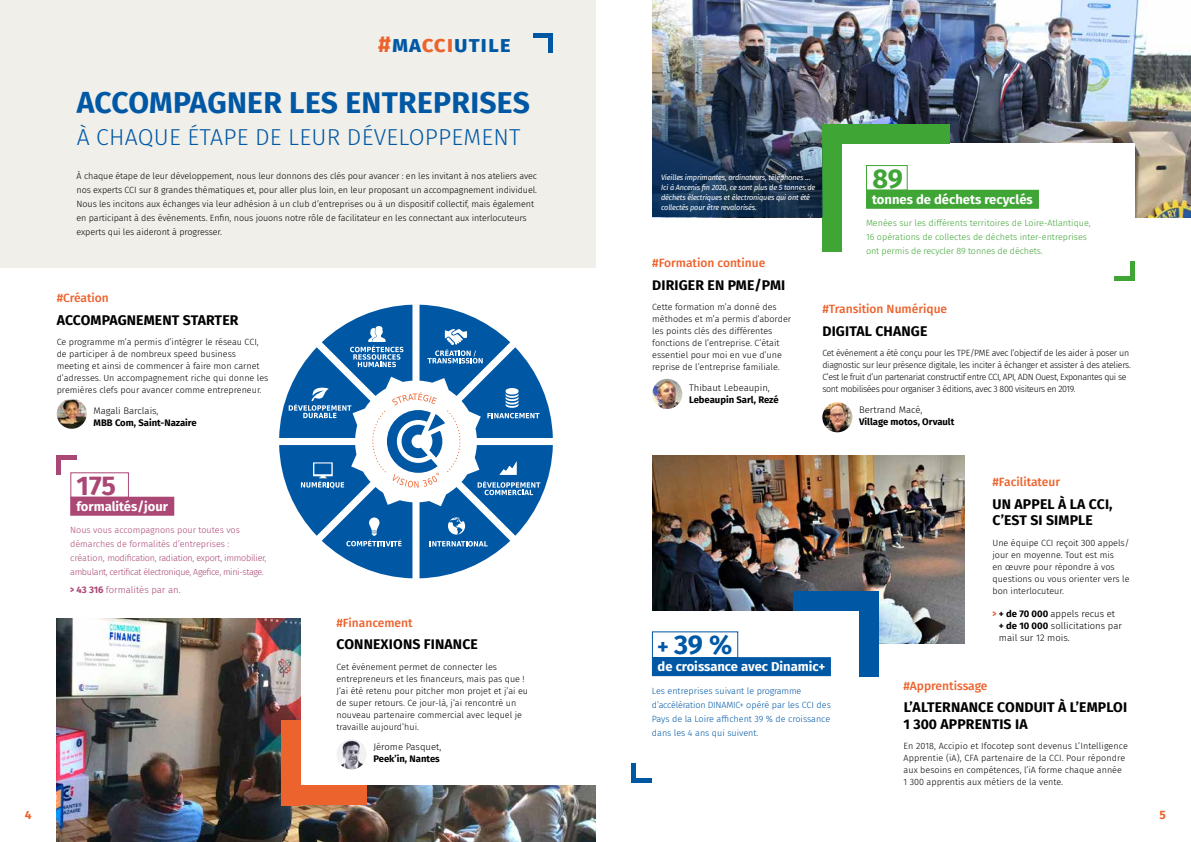
<style>
.page{position:relative;width:1191px;height:842px;background:#fff}
.page>*{position:absolute;margin:0;border:0;box-sizing:border-box;transform-origin:0 0}
.t1{font:700 30px "Fira Sans";letter-spacing:.01em;color:#0058a5}
.t2{font:700 27px "Fira Sans";color:#0058a5}
.t3{font:700 27px "Fira Sans";color:#ab4774}
.t4{font:700 27px "Fira Sans";color:#3fa535}
.t5{font:300 23px "Fira Sans";letter-spacing:.01em;color:#0058a5}
.t6{font:700 23px "Fira Sans";letter-spacing:.04em;color:#0058a5}
.t7{font:700 14px/16.8px "Fira Sans";letter-spacing:.01em;color:#000}
.t8{font:700 13px "Fira Sans";color:#fff}
.t9{font:500 12px "Fira Sans";color:#ec632d}
.t10{font:700 12px "Fira Sans";color:#ec632d}
.t11{font:300 9.5px/12px "Fira Sans";color:#000}
.t12{font:700 9.5px "Fira Sans";color:#000}
.t13{font:300 9.5px "Fira Sans";color:#ab4774}
.t14{font:300 9px/12px "Fira Sans";letter-spacing:-.01em;color:#000}
.t15{font:300 9px/12px "Fira Sans";letter-spacing:-.04em;color:#000}
.t16{font:300 9px/14px "Fira Sans";letter-spacing:-.03em;color:#ab4774}
.t17{font:300 9px/14px "Fira Sans";color:#3fa535}
.t18{font:300 9px/14px "Fira Sans";color:#0058a5}
.t19{font:italic 7.5px/10px "Fira Sans";letter-spacing:-.02em;color:#fff}
.s1{color:#ec632d}
.s2{font-weight:800;font-size:10px}
.s3{font-weight:700}
.s4{font-size:22px}
.s5{font-weight:800;font-size:10px;color:#ec632d}
</style>
<div class="page">
<div style="left:0;top:0;width:595px;height:267px;background:#f0efea"></div>
<img style="left:652px;top:455px;width:312px;height:188px">
<div style="left:595px;top:611px;width:264px;height:41px;background:#fff"></div>
<img style="left:57px;top:618px;width:538px;height:224px">
<div style="left:301px;top:594px;width:294px;height:191px;background:#fff"></div>
<img style="left:652px;top:0;width:539px;height:217px">
<div style="left:842px;top:144px;width:292px;height:135px;background:#fff"></div>
<div style="left:793px;top:591px;width:85px;height:20px;background:#0058a5"></div>
<div style="left:858px;top:591px;width:20px;height:85px;background:#0058a5"></div>
<div style="left:281px;top:785px;width:85px;height:20px;background:#ec632d"></div>
<div style="left:281px;top:720px;width:20px;height:85px;background:#ec632d"></div>
<svg style="left:279px;top:305px;width:274px;height:273px"></svg>
<div style="left:866px;top:190px;width:173px;height:19px;background:#3fa535"></div>
<div style="left:866px;top:165px;width:41px;height:26px;border:1px solid #3fa535"></div>
<div style="left:652px;top:657px;width:179px;height:19px;background:#0058a5"></div>
<div style="left:652px;top:631px;width:86px;height:27px;border:1px solid #0058a5"></div>
<hr style="left:549px;top:33px;width:4px;height:20px;background:#0058a5">
<hr style="left:533px;top:33px;width:20px;height:4px;background:#0058a5">
<hr style="left:1114px;top:276px;width:20px;height:4px;background:#3fa535">
<hr style="left:1130px;top:261px;width:4px;height:19px;background:#3fa535">
<hr style="left:632px;top:763px;width:4px;height:19px;background:#0058a5">
<hr style="left:632px;top:778px;width:19px;height:4px;background:#0058a5">
<hr style="left:57px;top:455px;width:19px;height:4px;background:#ab4774">
<hr style="left:57px;top:455px;width:4px;height:20px;background:#ab4774">
<div style="left:70px;top:497px;width:104px;height:19px;background:#ab4774"></div>
<div style="left:70px;top:472px;width:59px;height:26px;border:1px solid #ab4774"></div>
<div style="left:822px;top:125px;width:20px;height:127px;background:#3fa535"></div>
<div style="left:822px;top:124px;width:128px;height:20px;background:#3fa535"></div>
<img style="left:652px;top:379px;width:30px;height:30px;border-radius:15px">
<img style="left:336px;top:739px;width:30px;height:30px;border-radius:15px">
<img style="left:57px;top:399px;width:30px;height:30px;border-radius:15px">
<img style="left:822px;top:402px;width:30px;height:30px;border-radius:15px">
<img style="left:652px;top:45px;width:170px;height:172px">
<h3 class="t6" style="left:378px;top:25px;width:134px"><span class="s1">#</span>Ma<span class="s1">CCI</span>Utile</h3>
<h1 class="t1" style="left:77px;top:77px;width:455px">ACCOMPAGNER LES ENTREPRISES</h1>
<h3 class="t5" style="left:77px;top:121px;width:445px">À CHAQUE ÉTAPE DE LEUR DÉVELOPPEMENT</h3>
<p class="t14" style="left:77px;top:169px;width:462px;line-height:14px">À chaque étape de leur développement, nous leur donnons des clés pour avancer : en les invitant à nos ateliers avec nos experts CCI sur 8 grandes thématiques et, pour aller plus loin, en leur proposant un accompagnement individuel.<br>Nous les incitons aux échanges via leur adhésion à un club d’entreprises ou à un dispositif collectif, mais également en participant à des évènements. Enfin, nous jouons notre rôle de facilitateur en les connectant aux interlocuteurs experts qui les aideront à progresser.</p>
<h2 class="t4" style="left:872px;top:156px;width:32px">89</h2>
<p class="t19" style="left:661px;top:172px;width:156px">Vieilles imprimantes, ordinateurs, téléphones … Ici à Ancenis fin 2020, ce sont plus de 5 tonnes de déchets électriques et électroniques qui ont été collectés pour être revalorisés.</p>
<h3 class="t8" style="left:872px;top:188px;width:162px">tonnes de déchets recyclés</h3>
<p class="t17" style="left:866px;top:216px;width:226px">Menées sur les différents territoires de Loire-Atlantique,<br>16 opérations de collectes de déchets inter-entreprises ont permis de recycler 89 tonnes de déchets.</p>
<h3 class="t9" style="left:652px;top:253px;width:115px">#Formation continue</h3>
<h3 class="t7" style="left:652px;top:275px;width:134px">DIRIGER EN PME/PMI</h3>
<p class="t14" style="left:652px;top:301px;width:140px">Cette formation m’a donné des méthodes et m’a permis d’aborder les points clés des différentes fonctions de l’entreprise. C’était essentiel pour moi en vue d’une reprise de l’entreprise familiale.</p>
<p class="t11" style="left:689px;top:381px;width:82px">Thibaut Lebeaupin,</p>
<p class="t12" style="left:689px;top:391px;width:91px">Lebeaupin Sarl, Rezé</p>
<h3 class="t9" style="left:57px;top:288px;width:54px">#Création</h3>
<h3 class="t7" style="left:57px;top:310px;width:183px">ACCOMPAGNEMENT STARTER</h3>
<p class="t14" style="left:57px;top:336px;width:213px">Ce programme m’a permis d’intégrer le réseau CCI, de participer à de nombreux speed business meeting et ainsi de commencer à faire mon carnet d’adresses. Un accompagnement riche qui donne les premières clefs pour avancer comme entrepreneur.</p>
<p class="t11" style="left:94px;top:404px;width:67px">Magali Barclais,</p>
<p class="t12" style="left:94px;top:414px;width:105px">MBB Com, Saint-Nazaire</p>
<h3 class="t9" style="left:822px;top:299px;width:126px">#Transition Numérique</h3>
<h3 class="t7" style="left:822px;top:321px;width:106px">DIGITAL CHANGE</h3>
<p class="t15" style="left:822px;top:347px;width:310px">Cet évènement a été conçu pour les TPE/PME avec l’objectif de les aider à poser un diagnostic sur leur présence digitale, les inciter à échanger et assister à des ateliers.<br>C’est le fruit d’un partenariat constructif entre CCI, API, ADN Ouest, Exponantes qui se sont mobilisées pour organiser 3 éditions, avec 3 800 visiteurs en 2019.</p>
<p class="t11" style="left:859px;top:403px;width:65px">Bertrand Macé,</p>
<p class="t12" style="left:859px;top:413px;width:97px">Village motos, Orvault</p>
<h2 class="t3" style="left:77px;top:463px;width:41px">175</h2>
<h3 class="t8" style="left:76px;top:495px;width:93px">formalités/jour</h3>
<p class="t16" style="left:70px;top:523px;width:198px">Nous vous accompagnons pour toutes vos démarches de formalités d’entreprises :<br>création, modification, radiation, export, immobilier, ambulant, certificat électronique, Agefice, mini-stage.</p>
<p class="t13" style="left:70px;top:583px;width:112px"><span class="s2">&gt;</span> <span class="s3">43 316</span> formalités par an.</p>
<h3 class="t9" style="left:336px;top:613px;width:78px">#Financement</h3>
<h3 class="t7" style="left:336px;top:635px;width:143px">CONNEXIONS FINANCE</h3>
<p class="t14" style="left:336px;top:661px;width:193px">Cet évènement permet de connecter les entrepreneurs et les financeurs, mais pas que !<br>J’ai été retenu pour pitcher mon projet et j’ai eu de super retours. Ce jour-là, j’ai rencontré un nouveau partenaire commercial avec lequel je travaille aujourd’hui.</p>
<p class="t11" style="left:373px;top:741px;width:70px">Jérome Pasquet,</p>
<p class="t12" style="left:373px;top:751px;width:68px">Peek’in, Nantes</p>
<h2 class="t2" style="left:657px;top:622px;width:77px"><span class="s4">+</span> 39 %</h2>
<h3 class="t8" style="left:657px;top:656px;width:169px">de croissance avec Dinamic+</h3>
<p class="t18" style="left:652px;top:683px;width:180px">Les entreprises suivant le programme d’accélération DINAMIC+ opéré par les CCI des Pays de la Loire affichent 39 % de croissance dans les 4 ans qui suivent.</p>
<h3 class="t9" style="left:992px;top:472px;width:69px">#Facilitateur</h3>
<h3 class="t7" style="left:992px;top:494px;width:122px">UN APPEL À LA CCI,<br>C’EST SI SIMPLE</h3>
<p class="t14" style="left:992px;top:537px;width:139px">Une équipe CCI reçoit 300 appels/ jour en moyenne. Tout est mis<br>en œuvre pour répondre à vos questions ou vous orienter vers le bon interlocuteur.</p>
<p class="t11" style="left:999px;top:608px;width:125px;text-indent:-6px"><span class="s5">&gt;</span> <span class="s3">+ de 70 000</span> appels recus et <span class="s3">+ de 10 000</span> sollicitations par mail sur 12 mois.</p>
<h3 class="t9" style="left:903px;top:676px;width:85px">#Apprentissage</h3>
<h3 class="t7" style="left:903px;top:698px;width:225px">L’ALTERNANCE CONDUIT À L’EMPLOI<br>1 300 APPRENTIS IA</h3>
<p class="t14" style="left:903px;top:740px;width:226px">En 2018, Accipio et Ifocotep sont devenus L’Intelligence Apprentie (iA), CFA partenaire de la CCI. Pour répondre aux besoins en compétences, l’iA forme chaque année 1 300 apprentis aux métiers de la vente.</p>
<h3 class="t10" style="left:25px;top:805px;width:8px">4</h3>
<h3 class="t10" style="left:1159px;top:805px;width:8px">5</h3>
</div>
